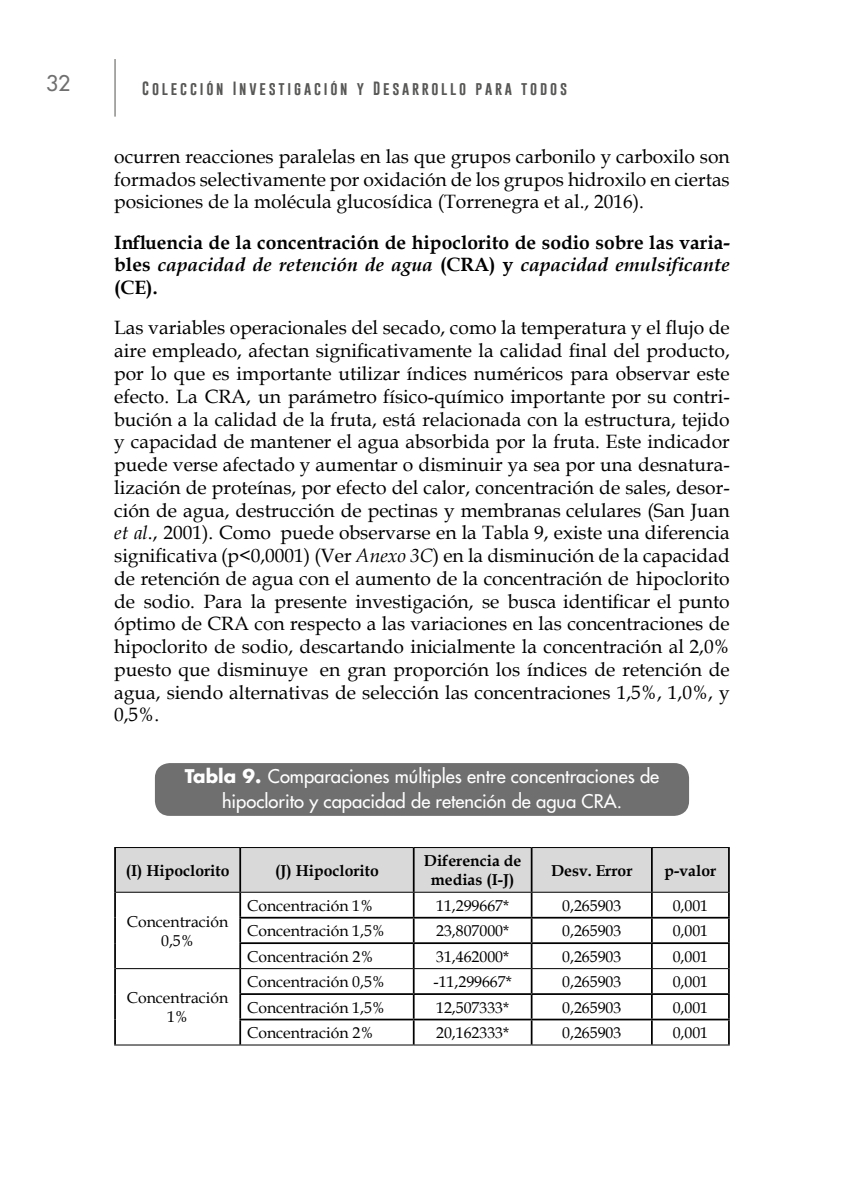
<style>
.page{position:relative;width:844px;height:1191px;background:#fff}
.page>*{position:absolute;margin:0;border:0;box-sizing:border-box;transform-origin:0 0}
.t1{font:500 21px "Futura Std";color:#706f6f}
.t2{font:19.25px/22.8px "Book Antiqua";color:#000;text-align:justify}
.t3{font:700 19.25px/22.8px "Book Antiqua";color:#000;text-align:justify}
.t4{font:500 18.38px/24.5px "Futura Std";color:#fff;text-align:center}
.t5{font:15.75px/19.2px "Book Antiqua";color:#000;text-align:center}
.t6{font:700 15.75px/19.2px "Book Antiqua";color:#000;text-align:center}
.t7{font:14px "Gobold";letter-spacing:.2em;color:#575756}
.s1{font-style:italic}
.s2{font-weight:700}
</style>
<div class="page">
<hr style="left:114px;top:59px;width:2px;height:58px;background:#9d9d9c">
<div style="left:155px;top:763px;width:534px;height:53px;background:#706f6f;border-radius:15px"></div>
<hr style="left:114px;top:848px;width:2px;height:44px;background:#000">
<hr style="left:727px;top:848px;width:2px;height:44px;background:#000">
<hr style="left:114px;top:892px;width:2px;height:25px;background:#000">
<hr style="left:727px;top:892px;width:2px;height:24px;background:#000">
<hr style="left:114px;top:917px;width:2px;height:26px;background:#000">
<hr style="left:651px;top:916px;width:78px;height:2px;background:#000">
<hr style="left:727px;top:918px;width:2px;height:24px;background:#000">
<hr style="left:114px;top:943px;width:2px;height:25px;background:#000">
<hr style="left:651px;top:942px;width:78px;height:2px;background:#000">
<hr style="left:727px;top:944px;width:2px;height:24px;background:#000">
<hr style="left:114px;top:968px;width:2px;height:26px;background:#000">
<hr style="left:727px;top:968px;width:2px;height:25px;background:#000">
<hr style="left:114px;top:994px;width:2px;height:25px;background:#000">
<hr style="left:651px;top:993px;width:78px;height:2px;background:#000">
<hr style="left:727px;top:995px;width:2px;height:23px;background:#000">
<hr style="left:114px;top:1019px;width:2px;height:25px;background:#000">
<svg style="left:115px;top:848px;width:613px;height:196px"></svg>
<hr style="left:531px;top:1018px;width:120px;height:2px;background:#000">
<hr style="left:530px;top:1020px;width:2px;height:24px;background:#000">
<hr style="left:651px;top:1018px;width:78px;height:2px;background:#000">
<hr style="left:650px;top:1020px;width:2px;height:24px;background:#000">
<hr style="left:727px;top:1020px;width:2px;height:24px;background:#000">
<hr style="left:114px;top:847px;width:126px;height:1px;background:#000">
<hr style="left:240px;top:847px;width:173px;height:1px;background:#000">
<hr style="left:413px;top:847px;width:118px;height:1px;background:#000">
<hr style="left:531px;top:847px;width:120px;height:1px;background:#000">
<hr style="left:651px;top:847px;width:78px;height:1px;background:#000">
<hr style="left:116px;top:891px;width:124px;height:1px;background:#000">
<hr style="left:240px;top:891px;width:173px;height:1px;background:#000">
<hr style="left:413px;top:891px;width:118px;height:1px;background:#000">
<hr style="left:531px;top:891px;width:120px;height:1px;background:#000">
<hr style="left:651px;top:891px;width:76px;height:1px;background:#000">
<hr style="left:116px;top:968px;width:124px;height:1px;background:#000">
<hr style="left:240px;top:968px;width:173px;height:1px;background:#000">
<hr style="left:413px;top:968px;width:118px;height:1px;background:#000">
<hr style="left:531px;top:968px;width:120px;height:1px;background:#000">
<hr style="left:651px;top:968px;width:76px;height:1px;background:#000">
<hr style="left:114px;top:1044px;width:126px;height:1px;background:#000">
<hr style="left:240px;top:1044px;width:173px;height:1px;background:#000">
<hr style="left:413px;top:1044px;width:118px;height:1px;background:#000">
<hr style="left:531px;top:1044px;width:120px;height:1px;background:#000">
<hr style="left:651px;top:1044px;width:78px;height:1px;background:#000">
<p class="t1" style="left:46px;top:70px;width:26px">32</p>
<p class="t7" style="left:142px;top:79px;width:426px">Colección Investigación y Desarrollo para todos</p>
<p class="t2" style="left:114px;top:144px;width:617px">ocurren reacciones paralelas en las que grupos carbonilo y carboxilo son formados selectivamente por oxidación de los grupos hidroxilo en ciertas posiciones de la molécula glucosídica (Torrenegra et al., 2016).</p>
<p class="t3" style="left:114px;top:231px;width:617px">Influencia de la concentración de hipoclorito de sodio sobre las varia&shy;bles <span class="s1">capacidad de retención de agua</span> (CRA) y <span class="s1">capacidad emulsificante </span>(CE).</p>
<p class="t2" style="left:114px;top:316px;width:617px">Las variables operacionales del secado, como la temperatura y el flujo de aire empleado, afectan significativamente la calidad final del producto, por lo que es importante utilizar índices numéricos para observar este efecto. La CRA, un parámetro físico-químico importante por su contri&shy;bución a la calidad de la fruta, está relacionada con la estructura, tejido y capacidad de mantener el agua absorbida por la fruta. Este indicador puede verse afectado y aumentar o disminuir ya sea por una desnatura&shy;lización de proteínas, por efecto del calor, concentración de sales, desor&shy;ción de agua, destrucción de pectinas y membranas celulares (San Juan <span class="s1">et al</span>., 2001). Como puede observarse en la Tabla 9, existe una diferencia significativa (p&lt;0,0001) (Ver <span class="s1">Anexo 3C</span>) en la disminución de la capacidad de retención de agua con el aumento de la concentración de hipoclorito de sodio. Para la presente investigación, se busca identificar el punto óptimo de CRA con respecto a las variaciones en las concentraciones de hipoclorito de sodio, descartando inicialmente la concentración al 2,0% puesto que disminuye en gran proporción los índices de retención de agua, siendo alternativas de selección las concentraciones 1,5%, 1,0%, y 0,5%.</p>
<p class="t4" style="left:185px;top:764px;width:476px"><span class="s2">Tabla 9.</span> Comparaciones múltiples entre concentraciones de hipoclorito y capacidad de retención de agua CRA.</p>
<p class="t6" style="left:126px;top:860px;width:105px">(I) Hipoclorito</p>
<p class="t6" style="left:275px;top:860px;width:105px">(J) Hipoclorito</p>
<p class="t6" style="left:424px;top:851px;width:99px">Diferencia de medias (I-J)</p>
<p class="t6" style="left:551px;top:860px;width:83px">Desv. Error</p>
<p class="t6" style="left:664px;top:860px;width:53px">p-valor</p>
<p class="t5" style="left:127px;top:911px;width:103px">Concentración<br>0,5%</p>
<p class="t5" style="left:247px;top:895px;width:128px">Concentración 1%</p>
<p class="t5" style="left:436px;top:895px;width:75px">11,299667*</p>
<p class="t5" style="left:562px;top:895px;width:61px">0,265903</p>
<p class="t5" style="left:672px;top:895px;width:37px">0,001</p>
<p class="t5" style="left:247px;top:920px;width:139px">Concentración 1,5%</p>
<p class="t5" style="left:436px;top:920px;width:75px">23,807000*</p>
<p class="t5" style="left:562px;top:920px;width:61px">0,265903</p>
<p class="t5" style="left:672px;top:920px;width:37px">0,001</p>
<p class="t5" style="left:247px;top:946px;width:128px">Concentración 2%</p>
<p class="t5" style="left:436px;top:946px;width:75px">31,462000*</p>
<p class="t5" style="left:562px;top:946px;width:61px">0,265903</p>
<p class="t5" style="left:672px;top:946px;width:37px">0,001</p>
<p class="t5" style="left:127px;top:987px;width:103px">Concentración<br>1%</p>
<p class="t5" style="left:247px;top:971px;width:139px">Concentración 0,5%</p>
<p class="t5" style="left:433px;top:971px;width:80px">-11,299667*</p>
<p class="t5" style="left:562px;top:971px;width:61px">0,265903</p>
<p class="t5" style="left:672px;top:971px;width:37px">0,001</p>
<p class="t5" style="left:247px;top:997px;width:139px">Concentración 1,5%</p>
<p class="t5" style="left:436px;top:997px;width:75px">12,507333*</p>
<p class="t5" style="left:562px;top:997px;width:61px">0,265903</p>
<p class="t5" style="left:672px;top:997px;width:37px">0,001</p>
<p class="t5" style="left:247px;top:1022px;width:128px">Concentración 2%</p>
<p class="t5" style="left:436px;top:1022px;width:75px">20,162333*</p>
<p class="t5" style="left:562px;top:1022px;width:61px">0,265903</p>
<p class="t5" style="left:672px;top:1022px;width:37px">0,001</p>
</div>
